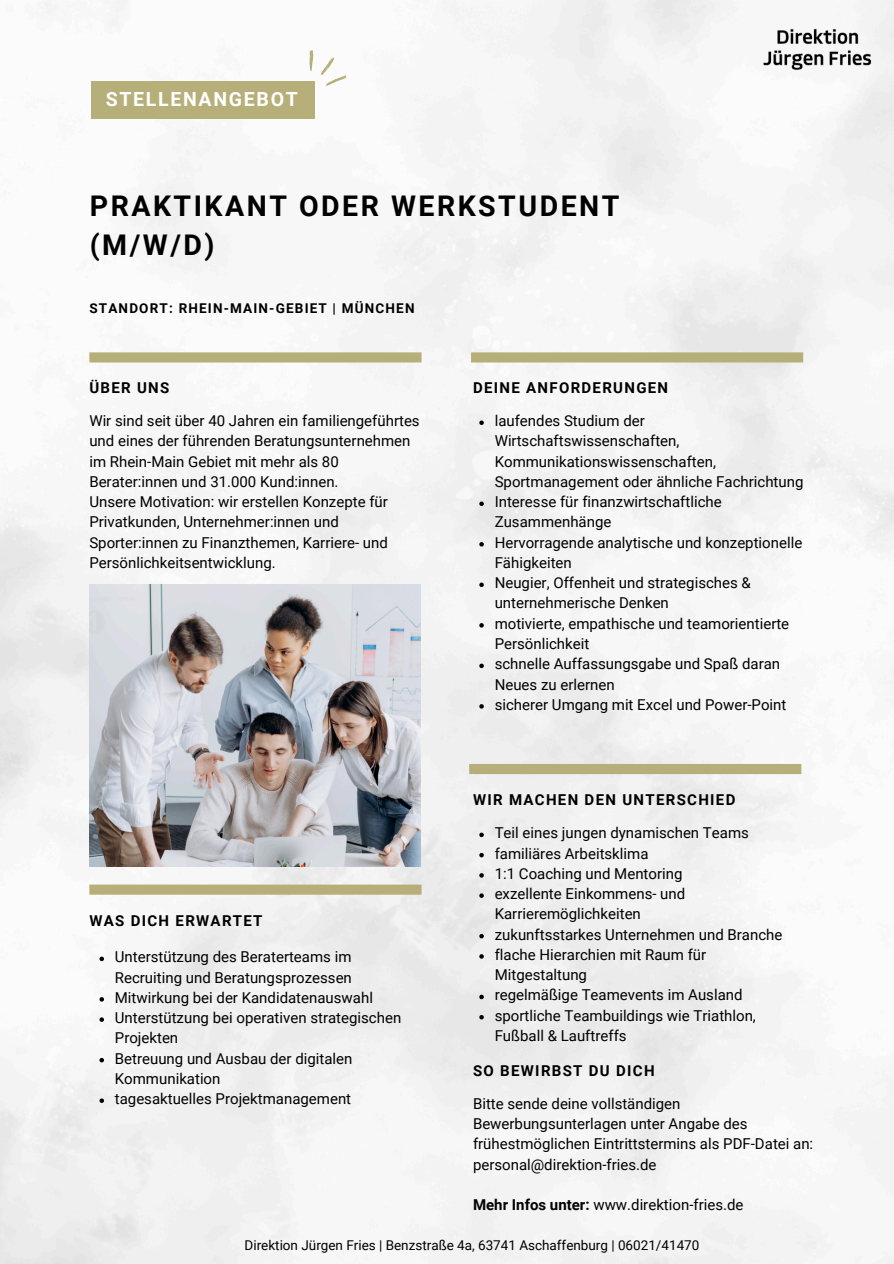
<style>
.page{position:relative;width:894px;height:1264px;background:#fff}
.page>*{position:absolute;margin:0;border:0;box-sizing:border-box;transform-origin:0 0}
.t1{font:700 28.5px/39.3px "Roboto";letter-spacing:.085em;color:#000}
.t2{font:700 19.5px "Roboto";letter-spacing:.085em;color:#fff}
.t3{font:15px/20.2px "Roboto";color:#000}
.t4{font:700 15px "Roboto";letter-spacing:.085em;color:#000}
.t5{font:13.5px "Roboto";color:#000}
.t6{font:700 13.5px "Roboto";letter-spacing:.09em;color:#000}
.s1{font-weight:700}
</style>
<div class="page">
<img style="left:0;top:0;width:893px;height:1263px">
<div style="left:89px;top:352px;width:332px;height:10px;background:#b7af79"></div>
<div style="left:471px;top:352px;width:332px;height:10px;background:#b7af79"></div>
<div style="left:469px;top:764px;width:332px;height:10px;background:#b7af79"></div>
<div style="left:89px;top:884px;width:332px;height:10px;background:#b7af79"></div>
<svg style="left:306px;top:50px;width:41px;height:36px"></svg>
<img style="left:90px;top:584px;width:331px;height:282px">
<div style="left:91px;top:81px;width:223px;height:37px;background:#b7af79"></div>
<svg style="left:479px;top:420px;width:4px;height:5px"></svg>
<svg style="left:479px;top:501px;width:4px;height:5px"></svg>
<svg style="left:479px;top:542px;width:4px;height:4px"></svg>
<svg style="left:479px;top:582px;width:4px;height:5px"></svg>
<svg style="left:479px;top:623px;width:4px;height:4px"></svg>
<svg style="left:479px;top:663px;width:4px;height:5px"></svg>
<svg style="left:479px;top:704px;width:4px;height:4px"></svg>
<svg style="left:99px;top:956px;width:5px;height:5px"></svg>
<svg style="left:99px;top:997px;width:5px;height:4px"></svg>
<svg style="left:99px;top:1017px;width:5px;height:4px"></svg>
<svg style="left:99px;top:1057px;width:5px;height:5px"></svg>
<svg style="left:99px;top:1098px;width:5px;height:4px"></svg>
<svg style="left:479px;top:832px;width:4px;height:5px"></svg>
<svg style="left:479px;top:852px;width:4px;height:5px"></svg>
<svg style="left:479px;top:873px;width:4px;height:4px"></svg>
<svg style="left:479px;top:893px;width:4px;height:4px"></svg>
<svg style="left:479px;top:933px;width:4px;height:5px"></svg>
<svg style="left:479px;top:954px;width:4px;height:4px"></svg>
<svg style="left:479px;top:994px;width:4px;height:5px"></svg>
<svg style="left:479px;top:1014px;width:4px;height:5px"></svg>
<img style="left:744px;top:26px;width:144px;height:45px">
<h3 class="t2" style="left:106px;top:87px;width:193px">STELLENANGEBOT</h3>
<h1 class="t1" style="left:90px;top:187px;width:531px">PRAKTIKANT ODER WERKSTUDENT (M/W/D)</h1>
<h3 class="t6" style="left:89px;top:300px;width:327px">STANDORT: RHEIN-MAIN-GEBIET | MÜNCHEN</h3>
<p class="t4" style="left:89px;top:379px;width:81px">ÜBER UNS</p>
<p class="t3" style="left:89px;top:411px;width:332px">Wir sind seit über 40 Jahren ein familiengeführtes und eines der führenden Beratungsunternehmen im Rhein-Main Gebiet mit mehr als 80<br>Berater:innen und 31.000 Kund:innen.</p>
<h2 class="t3" style="left:89px;top:492px;width:300px">Unsere Motivation: wir erstellen Konzepte für Privatkunden, Unternehmer:innen und Sporter:innen zu Finanzthemen, Karriere- und Persönlichkeitsentwicklung.</h2>
<p class="t4" style="left:89px;top:911px;width:175px">WAS DICH ERWARTET</p>
<p class="t3" style="left:115px;top:947px;width:238px">Unterstützung des Beraterteams im<br>Recruiting und Beratungsprozessen</p>
<p class="t3" style="left:115px;top:987px;width:259px">Mitwirkung bei der Kandidatenauswahl</p>
<p class="t3" style="left:115px;top:1007px;width:288px">Unterstützung bei operativen strategischen<br>Projekten</p>
<p class="t3" style="left:115px;top:1048px;width:239px">Betreuung und Ausbau der digitalen<br>Kommunikation</p>
<p class="t3" style="left:115px;top:1088px;width:238px">tagesaktuelles Projektmanagement</p>
<p class="t4" style="left:473px;top:379px;width:197px">DEINE ANFORDERUNGEN</p>
<p class="t3" style="left:494px;top:411px;width:310px">laufendes Studium der Wirtschaftswissenschaften, Kommunikationswissenschaften, Sportmanagement oder ähnliche Fachrichtung</p>
<h3 class="t3" style="left:494px;top:492px;width:228px">Interesse für finanzwirtschaftliche<br>Zusammenhänge</h3>
<h3 class="t3" style="left:494px;top:532px;width:309px">Hervorragende analytische und konzeptionelle<br>Fähigkeiten</h3>
<p class="t3" style="left:494px;top:573px;width:258px">Neugier, Offenheit und strategisches &amp; unternehmerische Denken</p>
<p class="t3" style="left:494px;top:613px;width:296px">motivierte, empathische und teamorientierte<br>Persönlichkeit</p>
<p class="t3" style="left:494px;top:654px;width:287px">schnelle Auffassungsgabe und Spaß daran<br>Neues zu erlernen</p>
<p class="t3" style="left:494px;top:694px;width:293px">sicherer Umgang mit Excel und Power-Point</p>
<p class="t4" style="left:473px;top:791px;width:264px">WIR MACHEN DEN UNTERSCHIED</p>
<p class="t3" style="left:494px;top:823px;width:256px">Teil eines jungen dynamischen Teams</p>
<p class="t3" style="left:494px;top:843px;width:155px">familiäres Arbeitsklima</p>
<p class="t3" style="left:494px;top:863px;width:189px">1:1 Coaching und Mentoring</p>
<p class="t3" style="left:494px;top:883px;width:192px">exzellente Einkommens- und<br>Karrieremöglichkeiten</p>
<h3 class="t3" style="left:494px;top:924px;width:289px">zukunftsstarkes Unternehmen und Branche</h3>
<p class="t3" style="left:494px;top:944px;width:213px">flache Hierarchien mit Raum für<br>Mitgestaltung</p>
<p class="t3" style="left:494px;top:985px;width:249px">regelmäßige Teamevents im Ausland</p>
<p class="t3" style="left:494px;top:1005px;width:263px">sportliche Teambuildings wie Triathlon,<br>Fußball &amp; Lauftreffs</p>
<p class="t4" style="left:473px;top:1061px;width:183px">SO BEWIRBST DU DICH</p>
<p class="t3" style="left:473px;top:1093px;width:341px">Bitte sende deine vollständigen<br>Bewerbungsunterlagen unter Angabe des frühestmöglichen Eintrittstermins als PDF-Datei an:</p>
<p class="t3" style="left:473px;top:1154px;width:185px">personal@direktion-fries.de</p>
<p class="t3" style="left:473px;top:1194px;width:272px"><span class="s1">Mehr Infos unter:</span> www.direktion-fries.de</p>
<p class="t5" style="left:244px;top:1237px;width:456px">Direktion Jürgen Fries | Benzstraße 4a, 63741 Aschaffenburg | 06021/41470</p>
</div>
